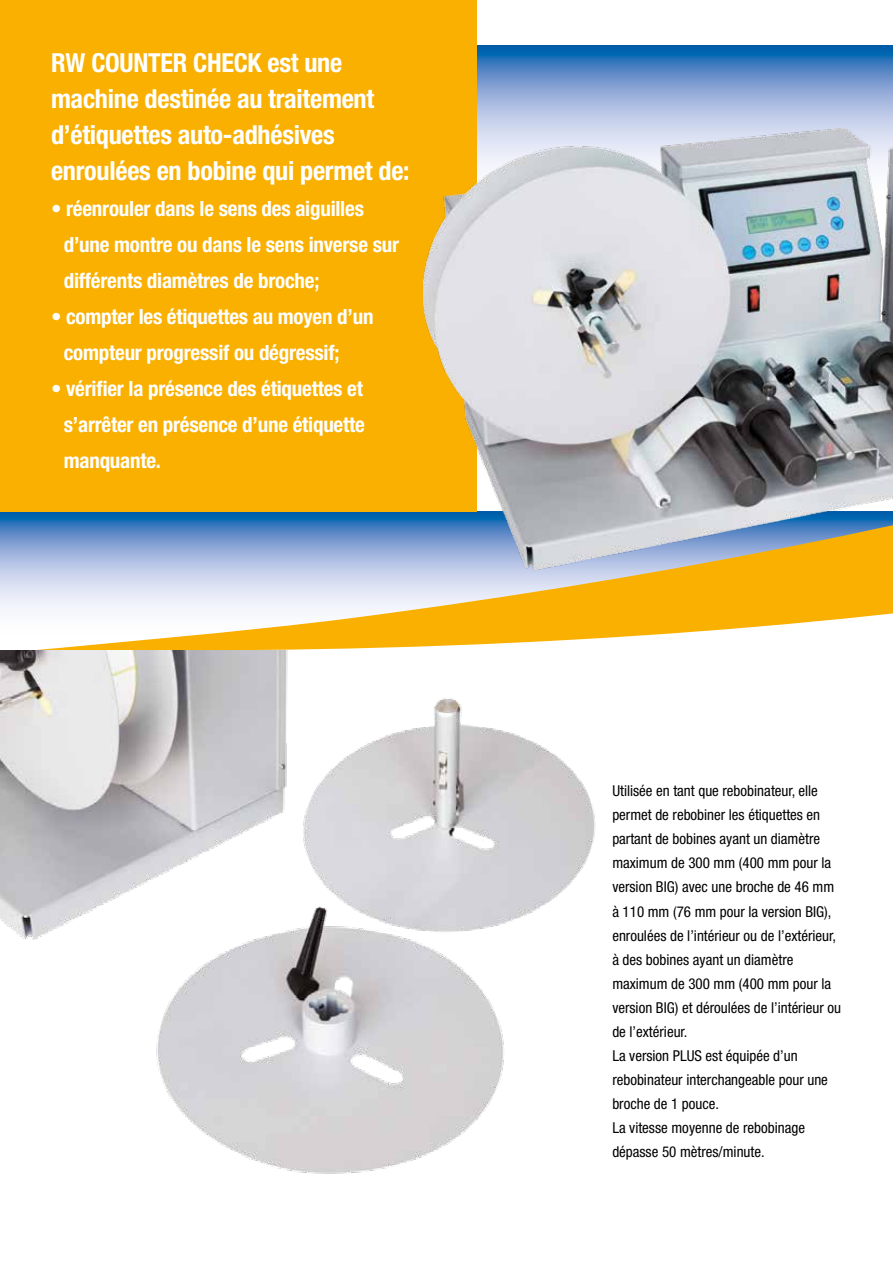
<style>
.page{position:relative;width:893px;height:1263px;background:#fff}
.page>*{position:absolute;margin:0;border:0;box-sizing:border-box;transform-origin:0 0}
.t1{font:700 condensed 26.25px/36px "Helvetica Neue LT Std";letter-spacing:-.01em;color:#fff}
.t2{font:700 condensed 21px/36px "Helvetica Neue LT Std";letter-spacing:-.01em;color:#fff}
.t3{font:condensed 15px/24px "Helvetica Neue LT Std";color:#000}
</style>
<div class="page">
<svg style="left:0;top:511px;width:878px;height:140px"></svg>
<div style="left:0;top:0;width:476px;height:511px;background:#f9b000"></div>
<img style="left:0;top:651px;width:596px;height:523px">
<img style="left:423px;top:45px;width:470px;height:570px">
<h1 class="t1" style="left:51px;top:44px;width:360px">RW COUNTER CHECK est une machine destinée au traitement d’étiquettes auto-adhésives enroulées en bobine qui permet de:</h1>
<h2 class="t2" style="left:64px;top:190px;width:337px;text-indent:-13px">• réenrouler dans le sens des aiguilles d’une montre ou dans le sens inverse sur différents diamètres de broche;</h2>
<h2 class="t2" style="left:64px;top:298px;width:311px;text-indent:-13px">• compter les étiquettes au moyen d’un compteur progressif ou dégressif;</h2>
<h2 class="t2" style="left:64px;top:370px;width:303px;text-align:justify;text-indent:-13px">• vérifier la présence des étiquettes et s’arrêter en présence d’une étiquette manquante.</h2>
<p class="t3" style="left:612px;top:779px;width:230px">Utilisée en tant que rebobinateur, elle permet de rebobiner les étiquettes en partant de bobines ayant un diamètre maximum de 300 mm (400 mm pour la version BIG) avec une broche de 46 mm à 110 mm (76 mm pour la version BIG), enroulées de l’intérieur ou de l’extérieur, à des bobines ayant un diamètre maximum de 300 mm (400 mm pour la version BIG) et déroulées de l’intérieur ou de l’extérieur.<br>La version PLUS est équipée d’un rebobinateur interchangeable pour une broche de 1 pouce.<br>La vitesse moyenne de rebobinage dépasse 50 mètres/minute.</p>
</div>
